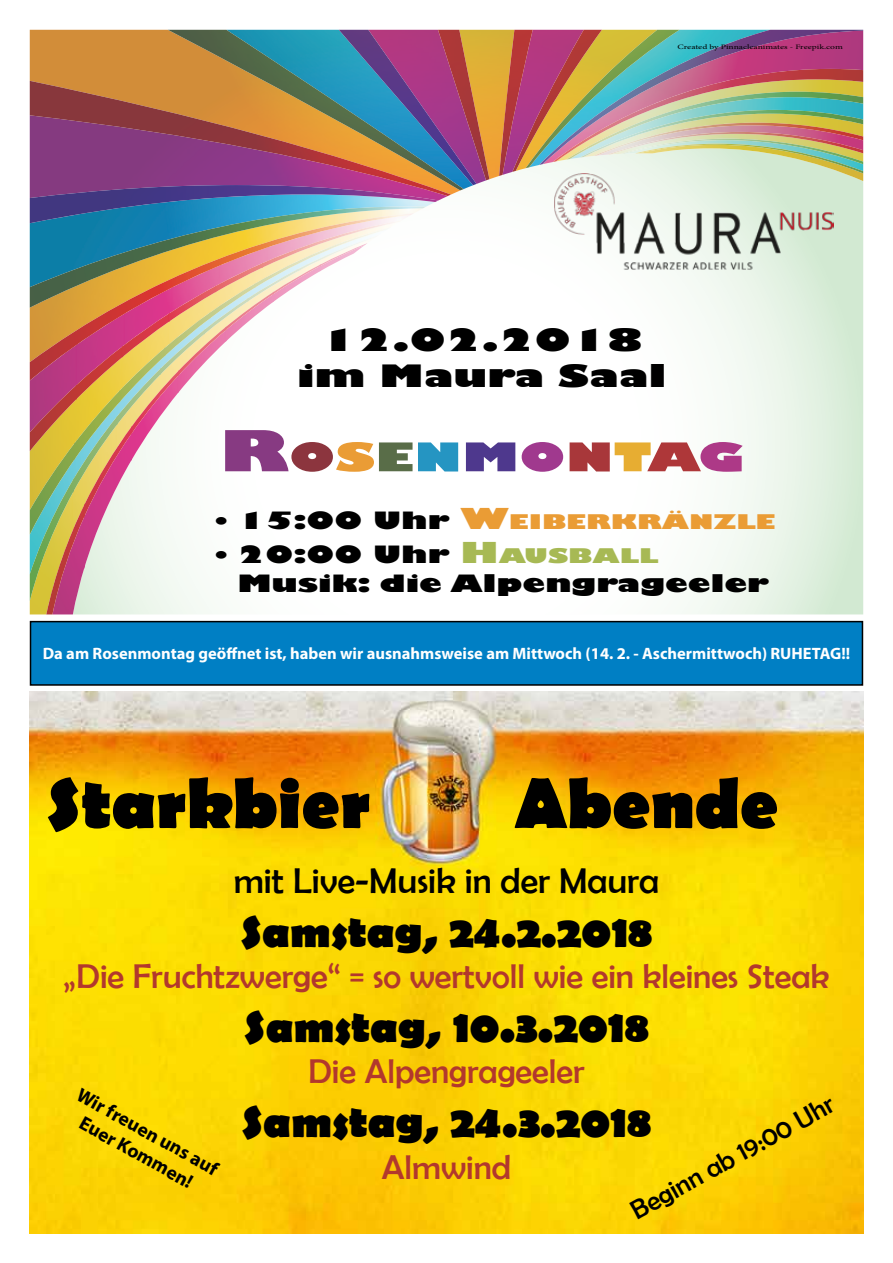
<style>
.page{position:relative;width:893px;height:1263px;background:#fff}
.page>*{position:absolute;margin:0;border:0;box-sizing:border-box;transform-origin:0 0}
.t1{font:700 72px "Berlin Sans FB";color:#000}
.t2{font:800 55.2px "Gill Sans";color:#873a82;scale:1.4 1}
.t3{font:700 45px "Berlin Sans FB";color:#000}
.t4{font:36px "Berlin Sans FB";color:#000}
.t5{font:34.5px "Berlin Sans FB";color:#b2382d}
.t6{font:800 30px/36px "Gill Sans";color:#000;text-align:center;scale:1.4 1}
.t7{font:27px "Berlin Sans FB";color:#000}
.t8{font:800 23.25px/29.1px "Gill Sans";color:#000;scale:1.4 1}
.t9{font:800 19.65px "Gill Sans";color:#ea9c35;scale:1.4 1}
.t10{font:700 19.5px/23.4px "Myriad Pro";color:#000;text-align:center}
.t11{font:700 16.5px "Myriad Pro";color:#fff}
.t12{font:6.75px "Minion Pro";color:#000;scale:1.4 1}
.s1{font-size:38.7px;color:#8c353e}
.s2{font-size:38.7px;color:#ea9c35}
.s3{font-size:38.7px;color:#596d48}
.s4{font-size:38.7px;color:#2595c2}
.s5{font-size:38.7px;color:#4e388d}
.s6{font-size:38.7px;color:#a0398e}
.s7{font-size:38.7px;color:#a8373a}
.s8{font-size:38.7px;color:#e7ad32}
.s9{font-size:38.7px;color:#ae3739}
.s10{font-size:38.7px;color:#ad3987}
.s11{font-size:23.25px;color:#000}
.s12{font-size:28.05px}
.s13{font-size:28.05px;color:#a7b954}
.s14{font-size:19.65px;color:#a7b954}
</style>
<div class="page">
<div style="left:31px;top:622px;width:831px;height:63px;background:#007fc4"></div>
<div style="left:30px;top:621px;width:833px;height:65px;border:2px solid #000"></div>
<svg style="left:85px;top:172px;width:778px;height:442px"></svg>
<img style="left:85px;top:517px;width:47px;height:52px">
<img style="left:132px;top:434px;width:47px;height:27px">
<img style="left:179px;top:381px;width:47px;height:12px">
<img style="left:30px;top:601px;width:16px;height:13px">
<img style="left:77px;top:493px;width:41px;height:37px">
<img style="left:123px;top:425px;width:38px;height:23px">
<img style="left:179px;top:381px;width:26px;height:10px">
<img style="left:46px;top:503px;width:39px;height:111px">
<img style="left:84px;top:426px;width:48px;height:91px">
<img style="left:131px;top:381px;width:48px;height:53px">
<img style="left:30px;top:535px;width:44px;height:66px">
<img style="left:77px;top:460px;width:41px;height:33px">
<img style="left:123px;top:402px;width:38px;height:23px">
<img style="left:120px;top:402px;width:3px;height:39px">
<img style="left:30px;top:451px;width:45px;height:84px">
<img style="left:74px;top:400px;width:46px;height:60px">
<img style="left:119px;top:381px;width:46px;height:21px">
<img style="left:30px;top:381px;width:48px;height:51px">
<img style="left:30px;top:385px;width:47px;height:66px">
<img style="left:76px;top:381px;width:47px;height:19px">
<img style="left:30px;top:308px;width:384px;height:73px">
<img style="left:30px;top:223px;width:396px;height:85px">
<img style="left:30px;top:196px;width:408px;height:27px">
<div style="left:30px;top:30px;width:434px;height:165px;background:#d28d39"></div>
<img style="left:30px;top:81px;width:421px;height:115px">
<img style="left:168px;top:30px;width:296px;height:160px">
<img style="left:339px;top:30px;width:137px;height:155px">
<img style="left:489px;top:30px;width:25px;height:150px">
<img style="left:438px;top:30px;width:51px;height:150px">
<img style="left:499px;top:30px;width:34px;height:146px">
<img style="left:512px;top:30px;width:90px;height:142px">
<img style="left:526px;top:30px;width:96px;height:138px">
<img style="left:539px;top:30px;width:324px;height:135px">
<img style="left:553px;top:79px;width:310px;height:83px">
<img style="left:616px;top:69px;width:214px;height:28px">
<img style="left:566px;top:97px;width:297px;height:63px">
<img style="left:661px;top:92px;width:136px;height:18px">
<img style="left:580px;top:110px;width:283px;height:48px">
<img style="left:594px;top:123px;width:269px;height:33px">
<img style="left:607px;top:132px;width:256px;height:23px">
<img style="left:621px;top:139px;width:242px;height:25px">
<img style="left:635px;top:173px;width:228px;height:8px">
<img style="left:635px;top:144px;width:228px;height:29px">
<img style="left:555px;top:174px;width:278px;height:97px">
<img style="left:30px;top:691px;width:833px;height:542px">
<p class="t12" style="left:677px;top:42px;width:120px">Created by Pinnacleanimates - Freepik.com</p>
<h3 class="t6" style="left:297px;top:324px;width:265px">12.02.2018 im Maura Saal</h3>
<h2 class="t2" style="left:219px;top:416px;width:376px">R<span class="s1">O</span><span class="s2">S</span><span class="s3">E</span><span class="s4">N</span><span class="s5">M</span><span class="s6">O</span><span class="s7">N</span><span class="s8">T</span><span class="s9">A</span><span class="s10">G</span></h2>
<p class="t9" style="left:213px;top:509px;width:403px"><span class="s11">• 15:00 Uhr</span> <span class="s12">W</span>EIBERKRÄNZLE</p>
<h3 class="t8" style="left:238px;top:541px;width:381px;text-indent:-24px">• 20:00 Uhr <span class="s13">H</span><span class="s14">AUSBALL<br></span>Musik: die Alpengrageeler</h3>
<p class="t11" style="left:43px;top:643px;width:809px">Da am Rosenmontag geöffnet ist, haben wir ausnahmsweise am Mittwoch (14. 2. - Aschermittwoch) RUHETAG!!</p>
<h1 class="t1" style="left:47px;top:763px;width:325px">Starkbier</h1>
<h1 class="t1" style="left:515px;top:763px;width:266px">Abende</h1>
<h3 class="t4" style="left:234px;top:860px;width:427px">mit Live-Musik in der Maura</h3>
<h3 class="t3" style="left:241px;top:906px;width:413px">Samstag, 24.2.2018</h3>
<h3 class="t5" style="left:64px;top:957px;width:767px">„Die Fruchtzwerge“ = so wertvoll wie ein kleines Steak</h3>
<h3 class="t3" style="left:244px;top:1001px;width:406px">Samstag, 10.3.2018</h3>
<h3 class="t5" style="left:308px;top:1052px;width:278px">Die Alpengrageeler</h3>
<h3 class="t3" style="left:242px;top:1096px;width:411px">Samstag, 24.3.2018</h3>
<h3 class="t5" style="left:382px;top:1148px;width:131px">Almwind</h3>
<p class="t10" style="left:84px;top:1082px;width:160px;rotate:29deg">Wir freuen uns auf<br>Euer Kommen!</p>
<h3 class="t7" style="left:626px;top:1199px;width:229px;rotate:-29deg">Beginn ab 19:00 Uhr</h3>
</div>
